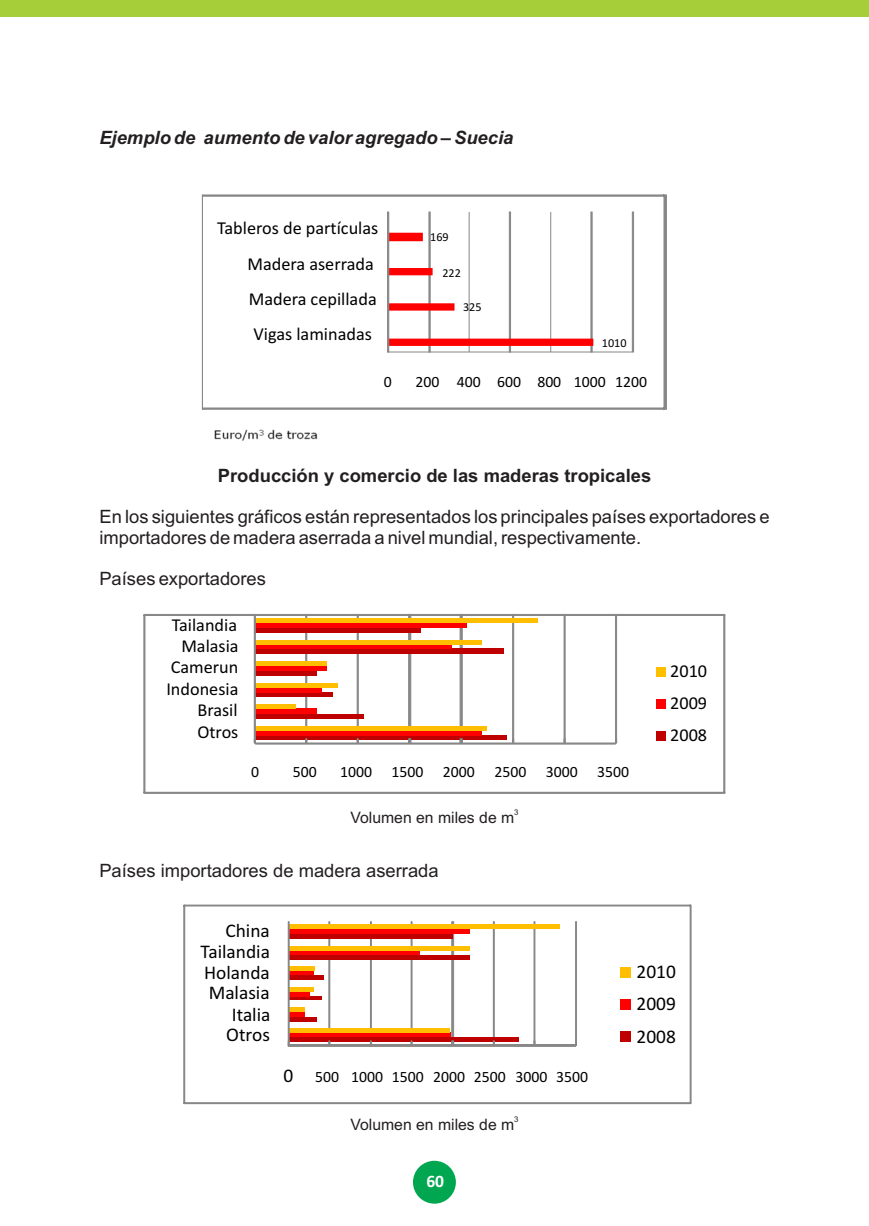
<style>
.page{position:relative;width:869px;height:1226px;background:#fff}
.page>*{position:absolute;margin:0;border:0;box-sizing:border-box;transform-origin:0 0}
.t1{font:19.43px/32.4px "Calibri";color:#000;text-align:justify}
.t2{font:18.38px/20.5px "Arial";color:#231f20}
.t3{font:700 18.38px "Arial";color:#231f20}
.t4{font:italic 700 18.38px "Arial";color:#231f20}
.t5{font:18.2px/32.2px "Calibri";color:#000;text-align:justify}
.t6{font:700 17.5px "Calibri";color:#fff}
.t7{font:15.75px "Calibri";color:#000}
.t8{font:15.75px "Arial";color:#231f20}
.t9{font:12.25px "Calibri";color:#000}
.t10{font:7.88px "Arial";color:#231f20}
.s1{font-size:19.43px}
</style>
<div class="page">
<div style="left:413px;top:1160px;width:42px;height:43px;background:#00a650;border-radius:50%"></div>
<div style="left:0;top:0;width:868px;height:17px;background:#a6ce39"></div>
<svg style="left:202px;top:194px;width:464px;height:216px"></svg>
<img style="left:214px;top:429px;width:104px;height:12px">
<svg style="left:143px;top:613px;width:582px;height:180px"></svg>
<svg style="left:183px;top:904px;width:508px;height:200px"></svg>
<p class="t4" style="left:99px;top:131px;width:415px">Ejemplo de aumento de valor agregado – Suecia</p>
<p class="t5" style="left:217px;top:213px;width:163px">Tableros de partículas</p>
<p class="t5" style="left:247px;top:250px;width:128px">Madera aserrada</p>
<p class="t5" style="left:248px;top:284px;width:129px">Madera cepillada</p>
<p class="t5" style="left:253px;top:319px;width:120px">Vigas laminadas</p>
<p class="t9" style="left:430px;top:232px;width:20px">169</p>
<p class="t9" style="left:442px;top:267px;width:20px">222</p>
<p class="t9" style="left:463px;top:301px;width:20px">325</p>
<p class="t9" style="left:601px;top:338px;width:26px">1010</p>
<p class="t7" style="left:384px;top:375px;width:9px">0</p>
<p class="t7" style="left:415px;top:375px;width:233px">200 400 600 800 1000 1200</p>
<p class="t3" style="left:218px;top:469px;width:435px">Producción y comercio de las maderas tropicales</p>
<p class="t2" style="left:99px;top:508px;width:671px">En los siguientes gráficos están representados los principales países exportadores e importadores de madera aserrada a nivel mundial, respectivamente.</p>
<p class="t2" style="left:99px;top:570px;width:168px">Países exportadores</p>
<p class="t5" style="left:172px;top:609px;width:67px">Tailandia</p>
<p class="t5" style="left:181px;top:631px;width:59px">Malasia</p>
<p class="t5" style="left:171px;top:652px;width:69px">Camerun</p>
<p class="t5" style="left:166px;top:674px;width:73px">Indonesia</p>
<p class="t5" style="left:197px;top:695px;width:42px">Brasil</p>
<p class="t5" style="left:197px;top:717px;width:42px">Otros</p>
<p class="t7" style="left:251px;top:765px;width:9px">0</p>
<p class="t7" style="left:293px;top:765px;width:25px">500</p>
<p class="t7" style="left:340px;top:765px;width:290px">1000 1500 2000 2500 3000 3500</p>
<p class="t10" style="left:514px;top:809px;width:6px">3</p>
<p class="t8" style="left:350px;top:811px;width:165px">Volumen en miles de m</p>
<p class="t2" style="left:99px;top:861px;width:341px">Países importadores de madera aserrada</p>
<p class="t5" style="left:670px;top:656px;width:38px">2010<br>2009<br>2008</p>
<p class="t1" style="left:225px;top:916px;width:46px">China</p>
<p class="t1" style="left:200px;top:936px;width:71px">Tailandia</p>
<p class="t1" style="left:204px;top:957px;width:67px">Holanda</p>
<p class="t1" style="left:209px;top:978px;width:62px">Malasia</p>
<p class="t1" style="left:232px;top:999px;width:40px">Italia</p>
<p class="t1" style="left:226px;top:1019px;width:45px">Otros</p>
<p class="t7" style="left:283px;top:1070px;width:306px"><span class="s1">0</span> 500 1000 1500 2000 2500 3000 3500</p>
<p class="t10" style="left:514px;top:1115px;width:6px">3</p>
<p class="t8" style="left:350px;top:1118px;width:165px">Volumen en miles de m</p>
<p class="t1" style="left:636px;top:956px;width:41px">2010<br>2009<br>2008</p>
<p class="t6" style="left:426px;top:1173px;width:19px">60</p>
</div>
